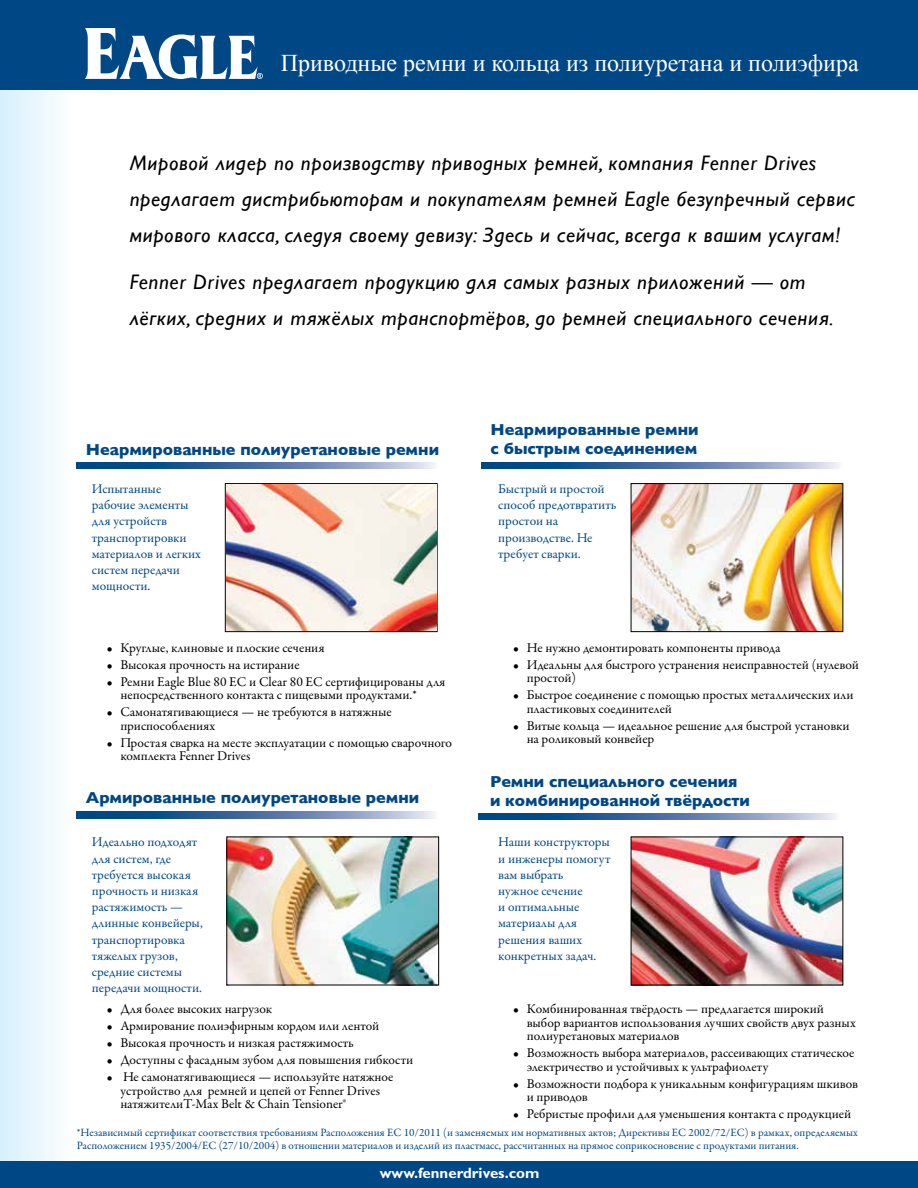
<style>
.page{position:relative;width:918px;height:1188px;background:#fff}
.page>*{position:absolute;margin:0;border:0;box-sizing:border-box;transform-origin:0 0}
.t1{font:24px "Times New Roman";color:#fff}
.t2{font:italic 21px/36px "Gill Sans";letter-spacing:.03em;color:#000}
.t3{font:700 16.2px/19px "Gill Sans";color:#004785}
.t4{font:700 15px "Gill Sans Std";color:#fff}
.t5{font:13.5px/13.5px "Garamond Premr Pro";color:#000}
.t6{font:13.5px/16.2px "Garamond Premr Pro";color:#004785}
.t7{font:11.25px/13.5px "Garamond Premr Pro";color:#004785}
</style>
<div class="page">
<div style="left:0;top:24px;width:72px;height:1143px;background:linear-gradient(to right,#d7f0fc,#fdfeff)"></div>
<div style="left:0;top:0;width:918px;height:90px;background:#004785"></div>
<div style="left:0;top:1161px;width:918px;height:27px;background:#004785"></div>
<img style="left:633px;top:485px;width:208px;height:145px">
<div style="left:631px;top:483px;width:212px;height:149px;border:1px solid #000"></div>
<svg style="left:85px;top:28px;width:178px;height:51px"></svg>
<svg style="left:77px;top:463px;width:357px;height:6px;background:#537bab"></svg>
<div style="left:225px;top:483px;width:213px;height:149px;border:1px solid #000"></div>
<svg style="left:482px;top:463px;width:357px;height:6px;background:#537bab"></svg>
<img style="left:228px;top:839px;width:209px;height:144px">
<div style="left:226px;top:837px;width:213px;height:148px;border:1px solid #000"></div>
<svg style="left:77px;top:812px;width:357px;height:6px;background:#537bab"></svg>
<img style="left:633px;top:839px;width:208px;height:144px">
<svg style="left:479px;top:813px;width:357px;height:7px;background:#537bab"></svg>
<img style="left:226px;top:485px;width:210px;height:146px">
<h1 class="t1" style="left:281px;top:47px;width:580px">Приводные ремни и кольца из полиуретана и полиэфира</h1>
<h2 class="t2" style="left:130px;top:145px;width:727px">Мировой лидер по производству приводных ремней, компания Fenner Drives предлагает дистрибьюторам и покупателям ремней Eagle безупречный сервис мирового класса, следуя своему девизу: Здесь и сейчас, всегда к вашим услугам!</h2>
<h2 class="t2" style="left:130px;top:264px;width:706px">Fenner Drives предлагает продукцию для самых разных приложений — от лёгких, средних и тяжёлых транспортёров, до ремней специального сечения.</h2>
<p class="t3" style="left:86px;top:440px;width:355px">Неармированные полиуретановые ремни</p>
<p class="t6" style="left:92px;top:481px;width:111px">Испытанные рабочие элементы для устройств транспортировки материалов и легких систем передачи мощности.</p>
<p class="t5" style="left:107px;top:641px;width:219px">• Круглые, клиновые и плоские сечения</p>
<p class="t5" style="left:107px;top:658px;width:194px">• Высокая прочность на истирание</p>
<p class="t5" style="left:120px;top:675px;width:327px;text-indent:-14px">• Ремни Eagle Blue 80 EC и Clear 80 EC сертифицированы для непосредственного контакта с пищевыми продуктами.*</p>
<p class="t5" style="left:120px;top:706px;width:273px;text-indent:-14px">• Самонатягивающиеся — не требуются в натяжные приспособлениях</p>
<p class="t5" style="left:120px;top:736px;width:333px;text-indent:-14px">• Простая сварка на месте эксплуатации с помощью сварочного комплекта Fenner Drives</p>
<p class="t3" style="left:86px;top:788px;width:335px">Армированные полиуретановые ремни</p>
<p class="t6" style="left:92px;top:834px;width:112px">Идеально подходят для систем, где требуется высокая прочность и низкая растяжимость — длинные конвейеры, транспортировка тяжелых грузов, средние системы передачи мощности.</p>
<p class="t5" style="left:107px;top:1003px;width:167px">• Для более высоких нагрузок</p>
<p class="t5" style="left:107px;top:1020px;width:274px">• Армирование полиэфирным кордом или лентой</p>
<p class="t5" style="left:107px;top:1037px;width:249px">• Высокая прочность и низкая растяжимость</p>
<p class="t5" style="left:107px;top:1054px;width:308px">• Доступны с фасадным зубом для повышения гибкости</p>
<p class="t5" style="left:120px;top:1071px;width:275px;text-indent:-14px">• Не самонатягивающиеся — используйте натяжное устройство для ремней и цепей от Fenner Drives натяжителиT-Max Belt &amp; Chain Tensioner®</p>
<p class="t3" style="left:491px;top:420px;width:209px">Неармированные ремни с быстрым соединением</p>
<p class="t6" style="left:498px;top:481px;width:120px">Быстрый и простой способ предотвратить простои на производстве. Не требует сварки.</p>
<p class="t5" style="left:513px;top:641px;width:269px">• Не нужно демонтировать компоненты привода</p>
<p class="t5" style="left:527px;top:658px;width:334px;text-indent:-14px">• Идеальны для быстрого устранения неисправностей (нулевой простой)</p>
<p class="t5" style="left:527px;top:689px;width:328px;text-indent:-14px">• Быстрое соединение с помощью простых металлических или пластиковых соединителей</p>
<p class="t5" style="left:527px;top:719px;width:324px;text-indent:-14px">• Витые кольца — идеальное решение для быстрой установки на роликовый конвейер</p>
<p class="t3" style="left:490px;top:771px;width:261px">Ремни специального сечения и комбинированной твёрдости</p>
<p class="t6" style="left:498px;top:834px;width:114px">Наши конструкторы и инженеры помогут вам выбрать<br>нужное сечение<br>и оптимальные материалы для решения ваших конкретных задач.</p>
<p class="t5" style="left:527px;top:1003px;width:331px;text-indent:-14px">• Комбинированная твёрдость — предлагается широкий выбор вариантов использования лучших свойств двух разных полиуретановых материалов</p>
<p class="t5" style="left:527px;top:1047px;width:329px;text-indent:-14px">• Возможность выбора материалов, рассеивающих статическое электричество и устойчивых к ультрафиолету</p>
<p class="t5" style="left:527px;top:1077px;width:333px;text-indent:-14px">• Возможности подбора к уникальным конфигурациям шкивов и приводов</p>
<p class="t5" style="left:513px;top:1108px;width:339px">• Ребристые профили для уменьшения контакта с продукцией</p>
<p class="t7" style="left:77px;top:1126px;width:783px">*Независимый сертификат соответствия требованиям Расположения ЕС 10/2011 (и заменяемых им нормативных актов; Директивы ЕС 2002/72/EC) в рамках, определяемых<br>Расположением 1935/2004/EC (27/10/2004) в отношении материалов и изделий из пластмасс, рассчитанных на прямое соприкосновение с продуктами питания.</p>
<p class="t4" style="left:380px;top:1164px;width:161px">www.fennerdrives.com</p>
</div>
